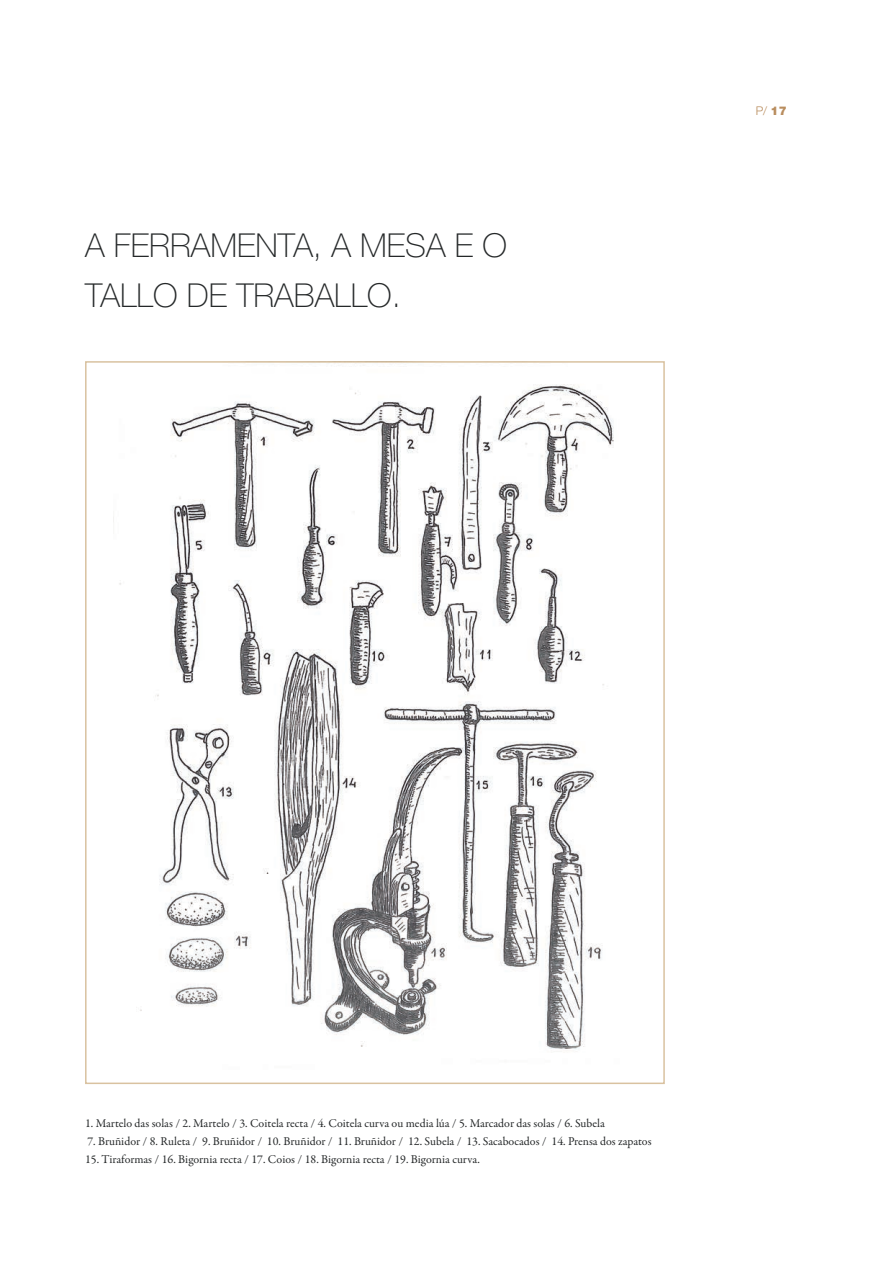
<style>
.page{position:relative;width:893px;height:1263px;background:#fff}
.page>*{position:absolute;margin:0;border:0;box-sizing:border-box;transform-origin:0 0}
.t1{font:100 33px/49.5px "Helvetica Neue LT Std";color:#252829}
.t2{font:12px "Garamond Premr Pro";color:#252829}
.t3{font:300 12px "Helvetica Neue LT Std";color:#b98d5e}
.s1{font-weight:900}
</style>
<div class="page">
<img style="left:113px;top:384px;width:501px;height:665px">
<h1 class="t1" style="left:85px;top:221px;width:423px">A FERRAMENTA, A MESA E O<br>TALLO DE TRABALLO.</h1>
<p class="t3" style="left:756px;top:103px;width:32px">P/ <span class="s1">17</span></p>
<p class="t2" style="left:85px;top:1115px;width:521px">1. Martelo das solas / 2. Martelo / 3. Coitela recta / 4. Coitela curva ou media lúa / 5. Marcador das solas / 6. Subela</p>
<p class="t2" style="left:87px;top:1133px;width:566px">7. Bruñidor / 8. Ruleta / 9. Bruñidor / 10. Bruñidor / 11. Bruñidor / 12. Subela / 13. Sacabocados / 14. Prensa dos zapatos</p>
<p class="t2" style="left:85px;top:1151px;width:396px">15. Tiraformas / 16. Bigornia recta / 17. Coios / 18. Bigornia recta / 19. Bigornia curva.</p>
</div>
